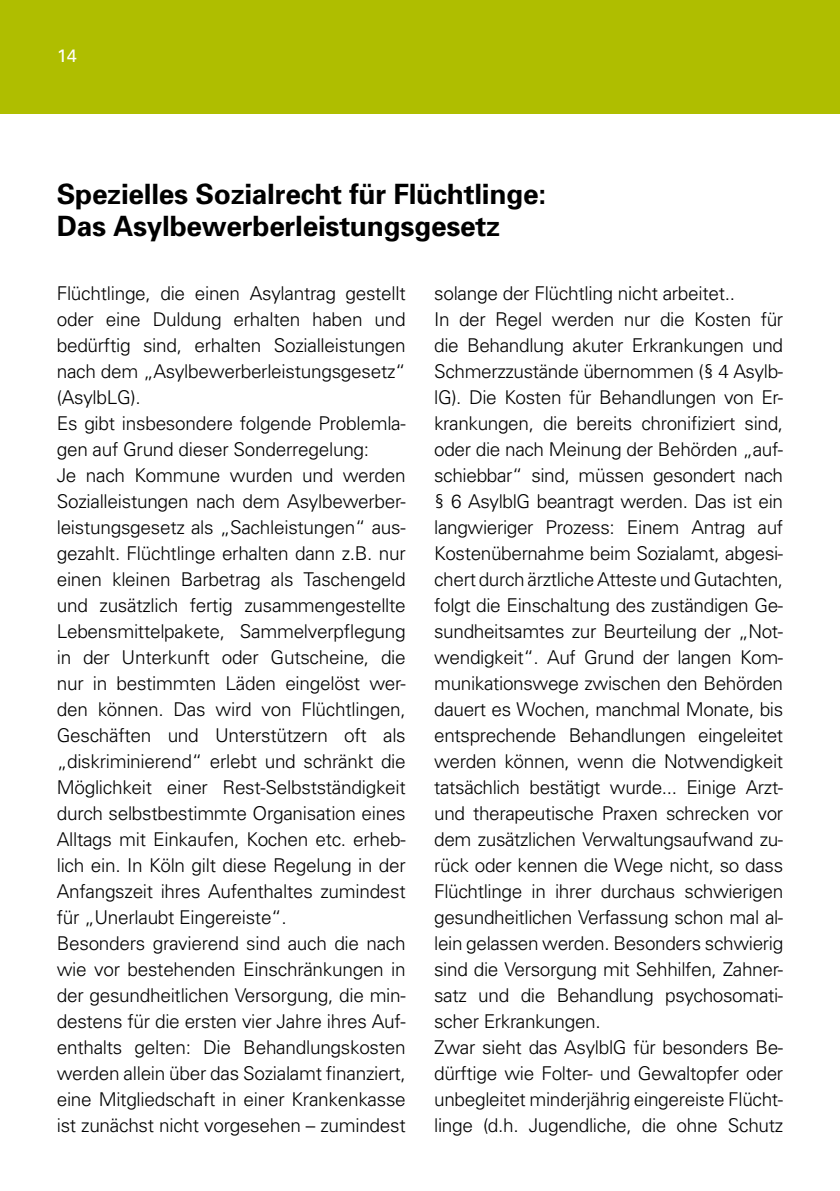
<style>
.page{position:relative;width:840px;height:1191px;background:#fff}
.page>*{position:absolute;margin:0;border:0;box-sizing:border-box;transform-origin:0 0}
.t1{font:700 28px/32px "Univers";letter-spacing:-.01em;color:#000}
.t2{font:300 19px/26px "Univers";letter-spacing:-.015em;color:#000}
.t3{font:18px "Univers";color:#fff}
</style>
<div class="page">
<div style="left:0;top:0;width:839px;height:113px;background:#afbe00"></div>
<p class="t3" style="left:57px;top:45px;width:22px">14</p>
<h1 class="t1" style="left:57px;top:178px;width:490px">Spezielles Sozialrecht für Flüchtlinge:<br>Das Asylbewerberleistungsgesetz</h1>
<p class="t2" style="left:57px;top:280px;width:350px">Flüchtlinge, die einen Asylantrag gestellt oder eine Duldung erhalten haben und bedürftig sind, erhalten Sozialleistungen nach dem „Asylbewerberleistungsgesetz“ (AsylbLG).<br>Es gibt insbesondere folgende Problemla&shy;gen auf Grund dieser Sonderregelung:<br>Je nach Kommune wurden und werden Sozialleistungen nach dem Asylbewerber&shy;leistungsgesetz als „Sachleistungen“ aus&shy;gezahlt. Flüchtlinge erhalten dann z.B. nur einen kleinen Barbetrag als Taschengeld und zusätzlich fertig zusammengestellte Lebensmittelpakete, Sammelverpflegung in der Unterkunft oder Gutscheine, die nur in bestimmten Läden eingelöst wer&shy;den können. Das wird von Flüchtlingen, Geschäften und Unterstützern oft als „diskriminierend“ erlebt und schränkt die Möglichkeit einer Rest-Selbstständigkeit durch selbstbestimmte Organisation eines Alltags mit Einkaufen, Kochen etc. erheb&shy;lich ein. In Köln gilt diese Regelung in der Anfangszeit ihres Aufenthaltes zumindest für „Unerlaubt Eingereiste“.<br>Besonders gravierend sind auch die nach wie vor bestehenden Einschränkungen in der gesundheitlichen Versorgung, die min&shy;destens für die ersten vier Jahre ihres Auf&shy;enthalts gelten: Die Behandlungskosten werden allein über das Sozialamt finanziert, eine Mitgliedschaft in einer Krankenkasse ist zunächst nicht vorgesehen – zumindest</p>
<p class="t2" style="left:434px;top:280px;width:350px">solange der Flüchtling nicht arbeitet..<br>In der Regel werden nur die Kosten für die Behandlung akuter Erkrankungen und Schmerzzustände übernommen (§ 4 Asylb&shy;lG). Die Kosten für Behandlungen von Er&shy;krankungen, die bereits chronifiziert sind, oder die nach Meinung der Behörden „auf&shy;schiebbar“ sind, müssen gesondert nach § 6 AsylblG beantragt werden. Das ist ein langwieriger Prozess: Einem Antrag auf Kostenübernahme beim Sozialamt, abgesi&shy;chert durch ärztliche Atteste und Gutachten, folgt die Einschaltung des zuständigen Ge&shy;sundheitsamtes zur Beurteilung der „Not&shy;wendigkeit“. Auf Grund der langen Kom&shy;munikationswege zwischen den Behörden dauert es Wochen, manchmal Monate, bis entsprechende Behandlungen eingeleitet werden können, wenn die Notwendigkeit tatsächlich bestätigt wurde... Einige Arzt&shy;und therapeutische Praxen schrecken vor dem zusätzlichen Verwaltungsaufwand zu&shy;rück oder kennen die Wege nicht, so dass Flüchtlinge in ihrer durchaus schwierigen gesundheitlichen Verfassung schon mal al&shy;lein gelassen werden. Besonders schwierig sind die Versorgung mit Sehhilfen, Zahner&shy;satz und die Behandlung psychosomati&shy;scher Erkrankungen.<br>Zwar sieht das AsylblG für besonders Be&shy;dürftige wie Folter- und Gewaltopfer oder unbegleitet minderjährig eingereiste Flücht&shy;linge (d.h. Jugendliche, die ohne Schutz</p>
</div>
